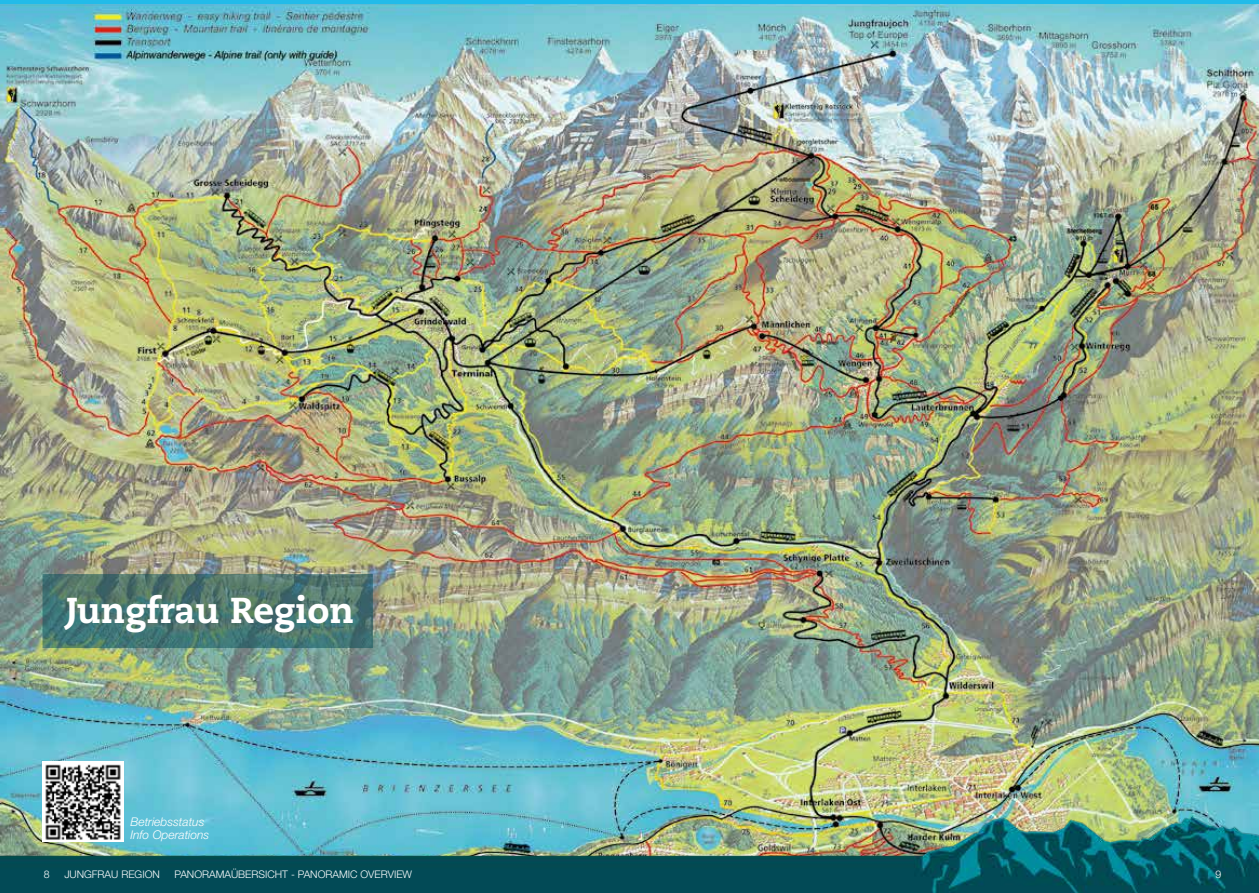
<style>
.page{position:relative;width:1259px;height:893px;background:#fff}
.page>*{position:absolute;margin:0;border:0;box-sizing:border-box;transform-origin:0 0}
.t1{font:800 36px "Caecilia LT Pro 85";color:#fff}
.t2{font:italic 300 12px/13.5px "Helvetica Neue";color:#fff}
.t3{font:300 10.5px "Helvetica Neue LT Pro";color:#fff}
</style>
<div class="page">
<img style="left:0;top:4px;width:1259px;height:812px">
<svg style="left:43px;top:574px;width:330px;height:74px;background:#49756f"></svg>
<img style="left:0;top:816px;width:1259px;height:77px">
<img style="left:43px;top:761px;width:80px;height:81px">
<hr style="left:0;top:0;width:1259px;height:4px;background:#22bbe9">
<h1 class="t1" style="left:66px;top:586px;width:290px">Jungfrau Region</h1>
<p class="t2" style="left:130px;top:815px;width:80px">Betriebsstatus<br>Info Operations</p>
<p class="t3" style="left:44px;top:868px;width:7px">8</p>
<p class="t3" style="left:64px;top:868px;width:97px">JUNGFRAU REGION</p>
<p class="t3" style="left:174px;top:868px;width:239px">PANORAMAÜBERSICHT - PANORAMIC OVERVIEW</p>
<p class="t3" style="left:1215px;top:868px;width:7px">9</p>
</div>
